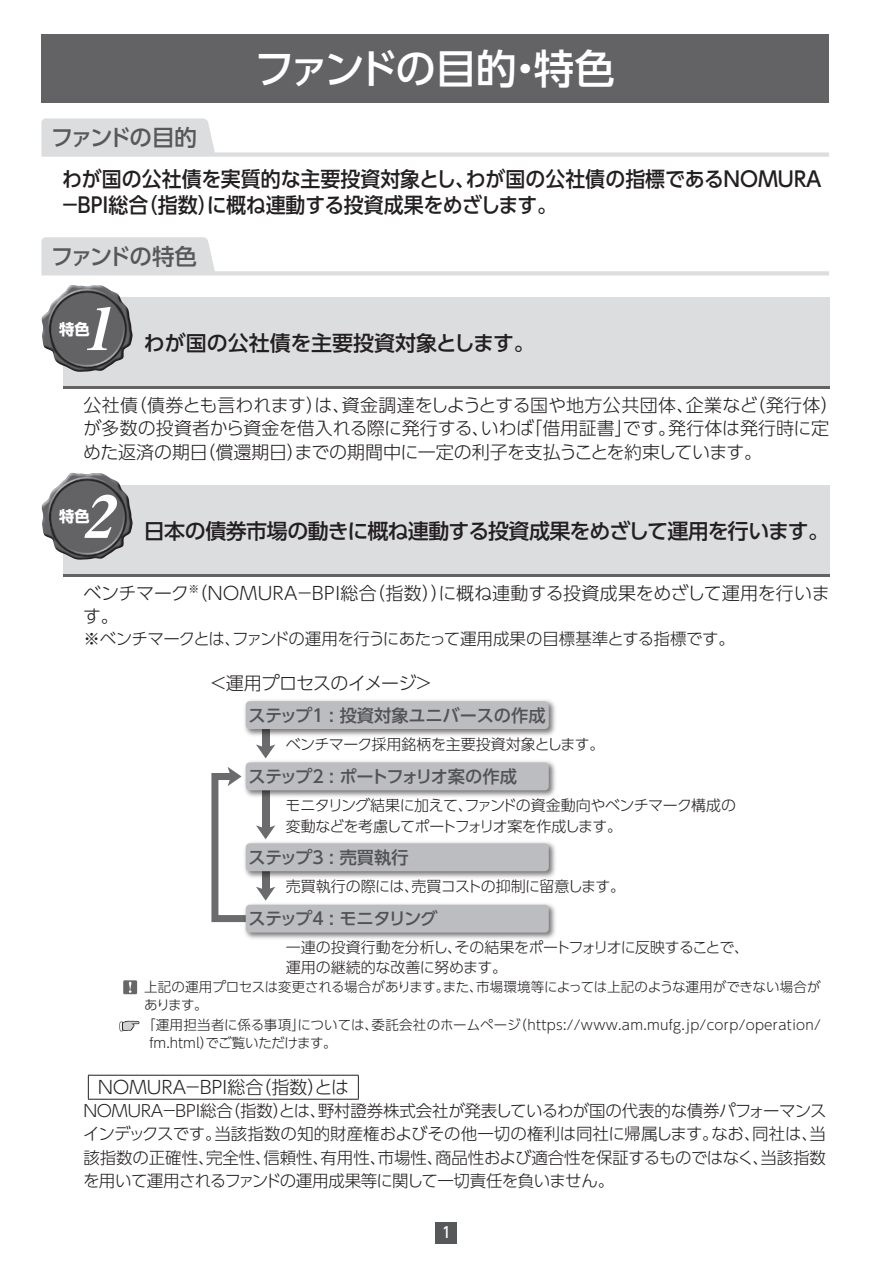
<style>
.page{position:relative;width:893px;height:1263px;background:#fff}
.page>*{position:absolute;margin:0;border:0;box-sizing:border-box;transform-origin:0 0}
.t1{font:italic 58.5px "Midashi Min Pr 5 MA31";color:#fff;scale:1.04 1}
.t2{font:500 40.5px "UD Shin Go Pro";letter-spacing:-.06em;color:#fff}
.t3{font:500 22.5px "UD Shin Go Pro";letter-spacing:-.095em;color:#57585a}
.t4{font:500 21px/25.5px "UD Shin Go Pro";letter-spacing:-.02em;color:#231f20;scale:.95 1}
.t5{font:500 21px "UD Shin Go Pro";letter-spacing:-.02em;color:#231f20}
.t6{font:500 21px "UD Shin Go Pro";color:#231f20}
.t7{font:300 18px/23.2px "UD Shin Go Pro";letter-spacing:-.02em;color:#231f20}
.t8{font:300 18px "UD Shin Go Pro";letter-spacing:-.13em;color:#231f20}
.t9{font:500 17.25px "UD Shin Go Pro";letter-spacing:-.105em;color:#535355}
.t10{font:500 17.25px "UD Shin Go Pro";letter-spacing:-.01em;color:#535355}
.t11{font:500 17.25px "UD Shin Go Pro";letter-spacing:-.045em;color:#535355}
.t12{font:300 16.5px/23.2px "UD Shin Go Pro";letter-spacing:-.035em;color:#231f20;text-align:justify}
.t13{font:700 15.3px "UD Shin Go Pro";color:#fff}
.t14{font:300 15px/20.2px "UD Shin Go Pro";letter-spacing:-.03em;color:#231f20}
.t15{font:500 15px "UD Shin Go Pro";color:#fff;scale:.9 1}
.t16{font:300 13.5px/18px "UD Shin Go Pro";letter-spacing:.005em;color:#231f20}
</style>
<div class="page">
<div style="left:436px;top:1222px;width:21px;height:21px;background:#57585a"></div>
<div style="left:41px;top:35px;width:788px;height:68px;background:#636366"></div>
<svg style="left:41px;top:118px;width:788px;height:39px"></svg>
<svg style="left:41px;top:237px;width:788px;height:38px"></svg>
<div style="left:63px;top:297px;width:766px;height:92px;background:#dcdddf"></div>
<hr style="left:63px;top:386px;width:766px;height:3px;background:#636366">
<img style="left:41px;top:285px;width:92px;height:87px">
<div style="left:63px;top:485px;width:766px;height:92px;background:#dcdddf"></div>
<hr style="left:63px;top:574px;width:766px;height:3px;background:#636366">
<img style="left:41px;top:473px;width:92px;height:87px">
<div style="left:262px;top:729px;width:7px;height:19px;background:#6b6b6e"></div>
<svg style="left:256px;top:744px;width:19px;height:14px"></svg>
<svg style="left:211px;top:767px;width:64px;height:155px"></svg>
<img style="left:244px;top:700px;width:312px;height:38px">
<div style="left:246px;top:701px;width:303px;height:28px;background:#bcbdc0;border-radius:4px"></div>
<img style="left:241px;top:758px;width:315px;height:41px">
<div style="left:246px;top:762px;width:303px;height:28px;background:#bcbdc0;border-radius:4px"></div>
<img style="left:241px;top:839px;width:315px;height:41px">
<div style="left:246px;top:843px;width:303px;height:28px;background:#bcbdc0;border-radius:4px"></div>
<img style="left:241px;top:900px;width:315px;height:39px">
<div style="left:246px;top:905px;width:303px;height:27px;background:#bcbdc0;border-radius:4px"></div>
<div style="left:123px;top:980px;width:14px;height:14px;background:#67676a"></div>
<svg style="left:129px;top:982px;width:2px;height:11px"></svg>
<svg style="left:119px;top:1020px;width:21px;height:12px"></svg>
<hr style="left:88px;top:1075px;width:271px;height:1px;background:#231f20">
<svg style="left:88px;top:1075px;width:1px;height:24px"></svg>
<svg style="left:358px;top:1075px;width:1px;height:24px"></svg>
<hr style="left:88px;top:1099px;width:271px;height:1px;background:#231f20">
<h2 class="t2" style="left:254px;top:36px;width:362px">ファンドの目的・特色</h2>
<h3 class="t3" style="left:51px;top:119px;width:147px">ファンドの目的</h3>
<p class="t4" style="left:60px;top:166px;width:805px">わが国の公社債を実質的な主要投資対象とし、わが国の公社債の指標であるＮＯＭＵＲＡ－ＢＰＩ総合（指数）に概ね連動する投資成果をめざします。</p>
<h3 class="t3" style="left:51px;top:238px;width:148px">ファンドの特色</h3>
<h1 class="t1" style="left:82px;top:283px;width:49px">1</h1>
<p class="t13" style="left:59px;top:316px;width:32px">特色</p>
<p class="t6" style="left:144px;top:326px;width:392px">わが国の公社債を主要投資対象とします。</p>
<p class="t7" style="left:83px;top:393px;width:757px">公社債（債券とも言われます）は、資金調達をしようとする国や地方公共団体、企業など（発行体）が多数の投資者から資金を借入れる際に発行する、いわば「借用証書」です。発行体は発行時に定めた返済の期日（償還期日）までの期間中に一定の利子を支払うことを約束しています。</p>
<h1 class="t1" style="left:82px;top:471px;width:49px">2</h1>
<p class="t13" style="left:59px;top:504px;width:32px">特色</p>
<p class="t5" style="left:144px;top:514px;width:686px">日本の債券市場の動きに概ね連動する投資成果をめざして運用を行います。</p>
<p class="t7" style="left:83px;top:581px;width:748px">ベンチマーク<sup>※</sup>（ＮＯＭＵＲＡ－ＢＰＩ総合（指数））に概ね連動する投資成果をめざして運用を行います。</p>
<p class="t12" style="left:83px;top:627px;width:653px">※ベンチマークとは、ファンドの運用を行うにあたって運用成果の目標基準とする指標です。</p>
<p class="t7" style="left:209px;top:671px;width:225px">＜運用プロセスのイメージ＞</p>
<p class="t10" style="left:249px;top:701px;width:299px">ステップ１ : 投資対象ユニバースの作成</p>
<p class="t14" style="left:286px;top:733px;width:320px">ベンチマーク採用銘柄を主要投資対象とします。</p>
<p class="t9" style="left:249px;top:762px;width:270px">ステップ２ : ポートフォリオ案の作成</p>
<p class="t14" style="left:286px;top:795px;width:452px">モニタリング結果に加えて、ファンドの資金動向やベンチマーク構成の変動などを考慮してポートフォリオ案を作成します。</p>
<p class="t11" style="left:249px;top:843px;width:162px">ステップ３ : 売買執行</p>
<p class="t14" style="left:286px;top:875px;width:341px">売買執行の際には、売買コストの抑制に留意します。</p>
<p class="t9" style="left:249px;top:905px;width:191px">ステップ４ : モニタリング</p>
<p class="t14" style="left:286px;top:937px;width:465px">一連の投資行動を分析し、その結果をポートフォリオに反映することで、運用の継続的な改善に努めます。</p>
<p class="t16" style="left:144px;top:977px;width:678px">上記の運用プロセスは変更される場合があります。また、市場環境等によっては上記のような運用ができない場合があります。</p>
<p class="t16" style="left:149px;top:1015px;width:673px;text-indent:-7px">「運用担当者に係る事項」については、委託会社のホームページ（https://www.am.mufg.jp/corp/operation/ fm.html）でご覧いただけます。</p>
<p class="t8" style="left:96px;top:1073px;width:254px">ＮＯＭＵＲＡ－ＢＰＩ総合（指数）とは</p>
<p class="t12" style="left:82px;top:1098px;width:746px">ＮＯＭＵＲＡ－ＢＰＩ総合（指数）とは、野村證券株式会社が発表しているわが国の代表的な債券パフォーマンスインデックスです。当該指数の知的財産権およびその他一切の権利は同社に帰属します。なお、同社は、当該指数の正確性、完全性、信頼性、有用性、市場性、商品性および適合性を保証するものではなく、当該指数を用いて運用されるファンドの運用成果等に関して一切責任を負いません。</p>
<p class="t15" style="left:442px;top:1220px;width:11px">1</p>
</div>
